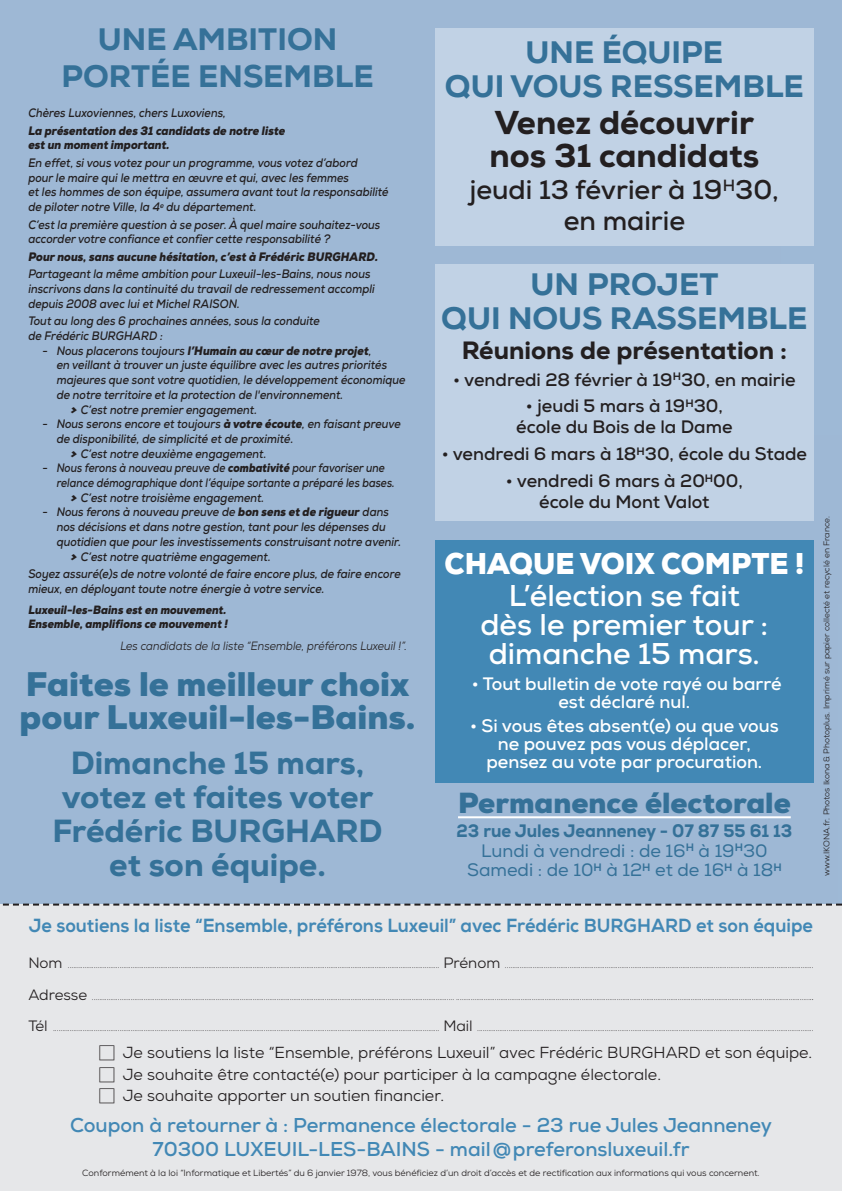
<style>
.page{position:relative;width:842px;height:1191px;background:#9eb8d5}
.page>*{position:absolute;margin:0;border:0;box-sizing:border-box;transform-origin:0 0}
.t1{font:900 34px/33.8px "Nexa";color:#357198}
.t2{font:800 33px/33px "Nexa";color:#231f20}
.t3{font:800 32px/33.8px "Nexa";color:#357198;text-align:center}
.t4{font:800 31px/34px "Nexa";color:#357198;text-align:center}
.t5{font:700 30px/29px "Nexa";color:#fff;text-align:center}
.t6{font:900 30px "Nexa";color:#fff;scale:.95 1}
.t7{font:900 29px "Nexa";color:#357198}
.t8{font:700 27px/31px "Nexa";color:#231f20;text-align:center}
.t9{font:800 25px "Nexa";color:#231f20}
.t10{font:700 20px/24px "Nexa";color:#4288b5;text-align:center}
.t11{font:800 19px "Nexa";color:#4288b5;scale:.95 1}
.t12{font:700 18px/21px "Nexa";color:#231f20;text-align:center}
.t13{font:700 18px/18px "Nexa";color:#fff;text-align:center}
.t14{font:18px/19.6px "Nexa";color:#357198;text-align:center}
.t15{font:16px/21.5px "Nexa";color:#231f20}
.t16{font:italic 700 12.2px/14.7px "Nexa";color:#231f20;scale:.9 1}
.t17{font:italic 900 12.2px/14.7px "Nexa";color:#231f20;scale:.9 1}
.t18{font:italic 700 12.2px "Nexa";color:#231f20;scale:.85 1}
.t19{font:italic 900 12px/14.1px "Nexa";color:#231f20;scale:.9 1}
.t20{font:italic 12px "Nexa";color:#231f20;scale:.9 1}
.t21{font:9px "Nexa";color:#231f20}
.t22{font:8.3px "Nexa";color:#231f20}
.t23{font:8px "Nexa";color:#231f20}
.s1{font-weight:700}
.s2{font-weight:900}
.s3{font-weight:800}
.s4{font-size:15px}
.s5{font-size:10px}
</style>
<div class="page">
<div style="left:0;top:904px;width:842px;height:287px;background:#e6e7e9"></div>
<svg style="left:2px;top:903px;width:840px;height:2px"></svg>
<div style="left:435px;top:28px;width:379px;height:217px;background:#c1d2e5"></div>
<div style="left:435px;top:265px;width:379px;height:256px;background:#c1d2e5"></div>
<div style="left:435px;top:540px;width:379px;height:243px;background:#4288b5"></div>
<hr style="left:458px;top:816px;width:333px;height:2px;background:#fff">
<h3 class="t4" style="left:61px;top:21px;width:314px;line-height:37.2px">UNE AMBITION<br>PORTÉE ENSEMBLE</h3>
<p class="t16" style="left:28px;top:107px;width:221px">Chères Luxoviennes, chers Luxoviens,</p>
<p class="t17" style="left:28px;top:125px;width:287px">La présentation des 31 candidats de notre liste est un moment important.</p>
<p class="t16" style="left:28px;top:157px;width:402px">En effet, si vous votez pour un programme, vous votez d’abord<br>pour le maire qui le mettra en œuvre et qui, avec les femmes<br>et les hommes de son équipe, assumera avant tout la responsabilité de piloter notre Ville, la 4<sup>e</sup> du département.</p>
<p class="t16" style="left:28px;top:218px;width:393px">C’est la première question à se poser. À quel maire souhaitez-vous accorder votre confiance et confier cette responsabilité ?</p>
<p class="t17" style="left:28px;top:251px;width:390px">Pour nous, sans aucune hésitation, c’est à Frédéric BURGHARD.</p>
<p class="t16" style="left:28px;top:268px;width:386px">Partageant la même ambition pour Luxeuil-les-Bains, nous nous inscrivons dans la continuité du travail de redressement accompli depuis 2008 avec lui et Michel RAISON.</p>
<p class="t16" style="left:28px;top:315px;width:326px">Tout au long des 6 prochaines années, sous la conduite de Frédéric BURGHARD :</p>
<p class="t17" style="left:43px;top:344px;width:367px"><span class="s1">- Nous placerons toujours</span> l’Humain au cœur de notre projet<span class="s1">,</span></p>
<p class="t16" style="left:57px;top:359px;width:369px">en veillant à trouver un juste équilibre avec les autres priorités</p>
<p class="t16" style="left:57px;top:374px;width:389px">majeures que sont votre quotidien, le développement économique</p>
<p class="t16" style="left:57px;top:389px;width:320px">de notre territoire et la protection de l'environnement.</p>
<p class="t16" style="left:71px;top:403px;width:209px"><span class="s2">&gt;</span> C’est notre premier engagement.</p>
<p class="t16" style="left:43px;top:418px;width:400px">- Nous serons encore et toujours <span class="s2">à votre écoute</span>, en faisant preuve</p>
<p class="t16" style="left:57px;top:433px;width:264px">de disponibilité, de simplicité et de proximité.</p>
<p class="t16" style="left:71px;top:447px;width:219px"><span class="s2">&gt;</span> C’est notre deuxième engagement.</p>
<p class="t16" style="left:43px;top:462px;width:382px">- Nous ferons à nouveau preuve de <span class="s2">combativité</span> pour favoriser une</p>
<p class="t18" style="left:57px;top:478px;width:399px">relance démographique dont l’équipe sortante a préparé les bases.</p>
<p class="t16" style="left:71px;top:492px;width:217px"><span class="s2">&gt;</span> C’est notre troisième engagement.</p>
<p class="t16" style="left:43px;top:506px;width:386px">- Nous ferons à nouveau preuve de <span class="s2">bon sens et de rigueur</span> dans</p>
<p class="t16" style="left:57px;top:521px;width:367px">nos décisions et dans notre gestion, tant pour les dépenses du</p>
<p class="t16" style="left:57px;top:536px;width:384px">quotidien que pour les investissements construisant notre avenir.</p>
<p class="t16" style="left:71px;top:550px;width:224px"><span class="s2">&gt;</span> C’est notre quatrième engagement.</p>
<p class="t16" style="left:28px;top:568px;width:415px">Soyez assuré(e)s de notre volonté de faire encore plus, de faire encore mieux, en déployant toute notre énergie à votre service.</p>
<p class="t19" style="left:28px;top:604px;width:223px">Luxeuil-les-Bains est en mouvement.<br>Ensemble, amplifions ce mouvement !</p>
<p class="t20" style="left:120px;top:638px;width:320px">Les candidats de la liste “Ensemble, préférons Luxeuil !”.</p>
<h1 class="t1" style="left:20px;top:667px;width:397px">Faites le meilleur choix pour Luxeuil-les-Bains.</h1>
<h3 class="t3" style="left:52px;top:746px;width:332px">Dimanche 15 mars, votez et faites voter<br>Frédéric BURGHARD et son équipe.</h3>
<h3 class="t4" style="left:445px;top:35px;width:361px">UNE ÉQUIPE<br>QUI VOUS RESSEMBLE</h3>
<h2 class="t2" style="left:489px;top:107px;width:271px">Venez découvrir nos 31 candidats</h2>
<h3 class="t8" style="left:470px;top:178px;width:310px">jeudi 13 février à 19<sup>H</sup>30, en mairie</h3>
<h3 class="t4" style="left:441px;top:267px;width:368px">UN PROJET<br>QUI NOUS RASSEMBLE</h3>
<h3 class="t9" style="left:462px;top:336px;width:327px">Réunions de présentation :</h3>
<h3 class="t12" style="left:453px;top:371px;width:344px">• vendredi 28 février à 19<sup>H</sup>30, en mairie</h3>
<h3 class="t12" style="left:516px;top:398px;width:218px">• jeudi 5 mars à 19<sup>H</sup>30, école du Bois de la Dame</h3>
<h3 class="t12" style="left:442px;top:446px;width:367px">• vendredi 6 mars à 18<sup>H</sup>30, école du Stade</h3>
<h3 class="t12" style="left:506px;top:472px;width:239px">• vendredi 6 mars à 20<sup>H</sup>00, école du Mont Valot</h3>
<h3 class="t6" style="left:444px;top:546px;width:380px">CHAQUE VOIX COMPTE !</h3>
<h3 class="t5" style="left:480px;top:585px;width:289px">L’élection se fait dès le premier tour : dimanche 15 mars.</h3>
<h3 class="t13" style="left:472px;top:677px;width:311px">• Tout bulletin de vote rayé ou barré est déclaré nul.</h3>
<h3 class="t13" style="left:470px;top:719px;width:310px">• Si vous êtes absent(e) ou que vous ne pouvez pas vous déplacer, pensez au vote par procuration.</h3>
<h3 class="t7" style="left:458px;top:786px;width:334px">Permanence électorale</h3>
<h3 class="t14" style="left:456px;top:821px;width:337px"><span class="s3">23 rue Jules Jeanneney - 07 87 55 61 13<br></span>Lundi à vendredi : de 16<sup>H</sup> à 19<sup>H</sup>30<br>Samedi : de 10<sup>H</sup> à 12<sup>H</sup> et de 16<sup>H</sup> à 18<sup>H</sup></h3>
<p class="t22" style="left:824px;top:876px;width:361px;rotate:-90deg">www.IKONA.fr. Photos Ikona &amp; Photoplus. Imprimé sur papier collecté et recyclé en France.</p>
<h3 class="t11" style="left:29px;top:914px;width:827px">Je soutiens la liste “Ensemble, préférons Luxeuil” avec Frédéric BURGHARD et son équipe</h3>
<p class="t23" style="left:28px;top:962px;width:787px"><span class="s4">Nom</span> ......................................................................................................................................................................................................... <span class="s4">Prénom</span> .......................................................................................................................................................................</p>
<p class="t23" style="left:28px;top:994px;width:787px"><span class="s4">Adresse</span> .................................................................................................................................................................................................... ...............................................................................................................................................................................................<span class="s5">..</span></p>
<p class="t23" style="left:28px;top:1025px;width:787px"><span class="s4">Tél</span> ................................................................................................................................................................................................................. <span class="s4">Mail</span> ......................................................................................................................................................................................</p>
<h3 class="t15" style="left:123px;top:1044px;width:691px">Je soutiens la liste “Ensemble, préférons Luxeuil” avec Frédéric BURGHARD et son équipe.<br>Je souhaite être contacté(e) pour participer à la campagne électorale.<br>Je souhaite apporter un soutien financier.</h3>
<h3 class="t10" style="left:70px;top:1116px;width:703px">Coupon à retourner à : Permanence électorale - 23 rue Jules Jeanneney<br>70300 LUXEUIL-LES-BAINS - mail@preferonsluxeuil.fr</h3>
<p class="t21" style="left:82px;top:1170px;width:679px">Conformément à la loi “Informatique et Libertés” du 6 janvier 1978, vous bénéficiez d’un droit d’accès et de rectification aux informations qui vous concernent.</p>
</div>
